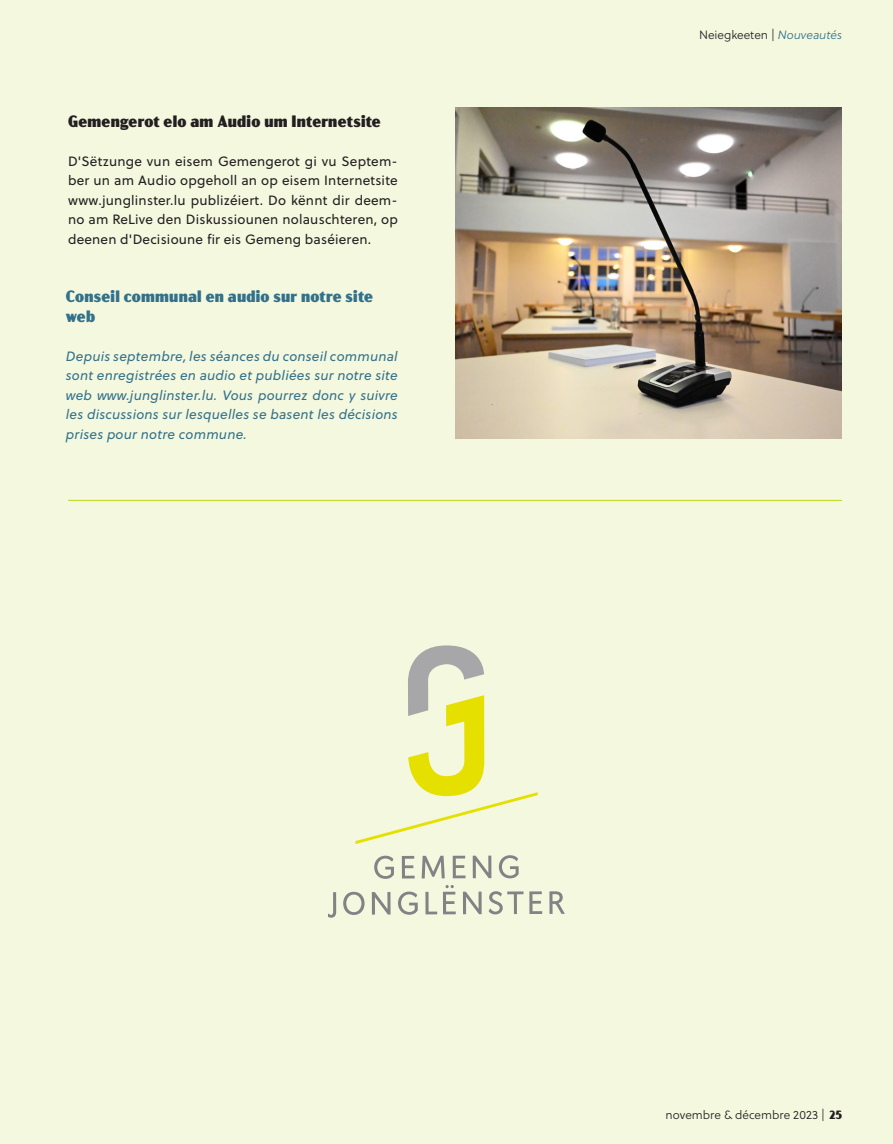
<style>
.page{position:relative;width:893px;height:1144px;background:#f4f8df}
.page>*{position:absolute;margin:0;border:0;box-sizing:border-box;transform-origin:0 0}
._3-Überschrift_klein_FR{font:900 16.5px/19.5px "Acme Gothic";letter-spacing:.015em;color:#33718a}
._3-Überschrift_klein_LU{font:900 16.5px "Acme Gothic";letter-spacing:.015em;color:#231f20}
.Blocktext_LU{font:13.5px/19.5px "Soleil";letter-spacing:.015em;color:#231f20;text-align:justify}
.Blocktext_FR{font:italic 13.5px/19.5px "Soleil";letter-spacing:.015em;color:#33718a;text-align:justify}
.t1{font:12px "Soleil Lt";color:#231f20}
.s1{font-style:italic;color:#33718a}
.s2{font-family:"Acme Gothic";font-weight:900}
</style>
<div class="page">
<img style="left:455px;top:107px;width:387px;height:332px">
<hr style="left:68px;top:500px;width:774px;height:1px;background:#c6d92d">
<svg style="left:355px;top:645px;width:183px;height:199px"></svg>
<svg style="left:374px;top:856px;width:20px;height:23px"></svg>
<svg style="left:402px;top:856px;width:13px;height:22px"></svg>
<svg style="left:422px;top:856px;width:23px;height:22px"></svg>
<svg style="left:453px;top:856px;width:12px;height:22px"></svg>
<svg style="left:473px;top:855px;width:18px;height:23px"></svg>
<svg style="left:499px;top:855px;width:20px;height:23px"></svg>
<svg style="left:328px;top:892px;width:8px;height:26px"></svg>
<svg style="left:343px;top:892px;width:22px;height:23px"></svg>
<svg style="left:372px;top:892px;width:19px;height:22px"></svg>
<svg style="left:398px;top:891px;width:20px;height:24px"></svg>
<svg style="left:425px;top:892px;width:12px;height:22px"></svg>
<svg style="left:463px;top:891px;width:19px;height:23px"></svg>
<svg style="left:489px;top:891px;width:34px;height:23px"></svg>
<svg style="left:529px;top:891px;width:13px;height:23px"></svg>
<svg style="left:549px;top:891px;width:16px;height:23px"></svg>
<svg style="left:443px;top:885px;width:13px;height:29px"></svg>
<p class="_3-Überschrift_klein_LU" style="left:68px;top:108px;width:314px">Gemengerot elo am Audio um Internetsite</p>
<p class="Blocktext_LU" style="left:68px;top:151px;width:331px">D'Sëtzunge vun eisem Gemengerot gi vu Septem&shy;ber un am Audio opgeholl an op eisem Internetsite www.junglinster.lu publizéiert. Do kënnt dir deem&shy;no am ReLive den Diskussiounen nolauschteren, op deenen d'Decisioune fir eis Gemeng baséieren.</p>
<p class="_3-Überschrift_klein_FR" style="left:66px;top:285px;width:308px">Conseil communal en audio sur notre site web</p>
<p class="Blocktext_FR" style="left:66px;top:346px;width:333px">Depuis septembre, les séances du conseil communal sont enregistrées en audio et publiées sur notre site web www.junglinster.lu. Vous pourrez donc y suivre les discussions sur lesquelles se basent les décisions prises pour notre commune.</p>
<p class="t1" style="left:699px;top:26px;width:144px">Neiegkeeten | <span class="s1">Nouveautés</span></p>
<p class="t1" style="left:666px;top:1106px;width:178px">novembre &amp; décembre 2023 | <span class="s2">25</span></p>
</div>
